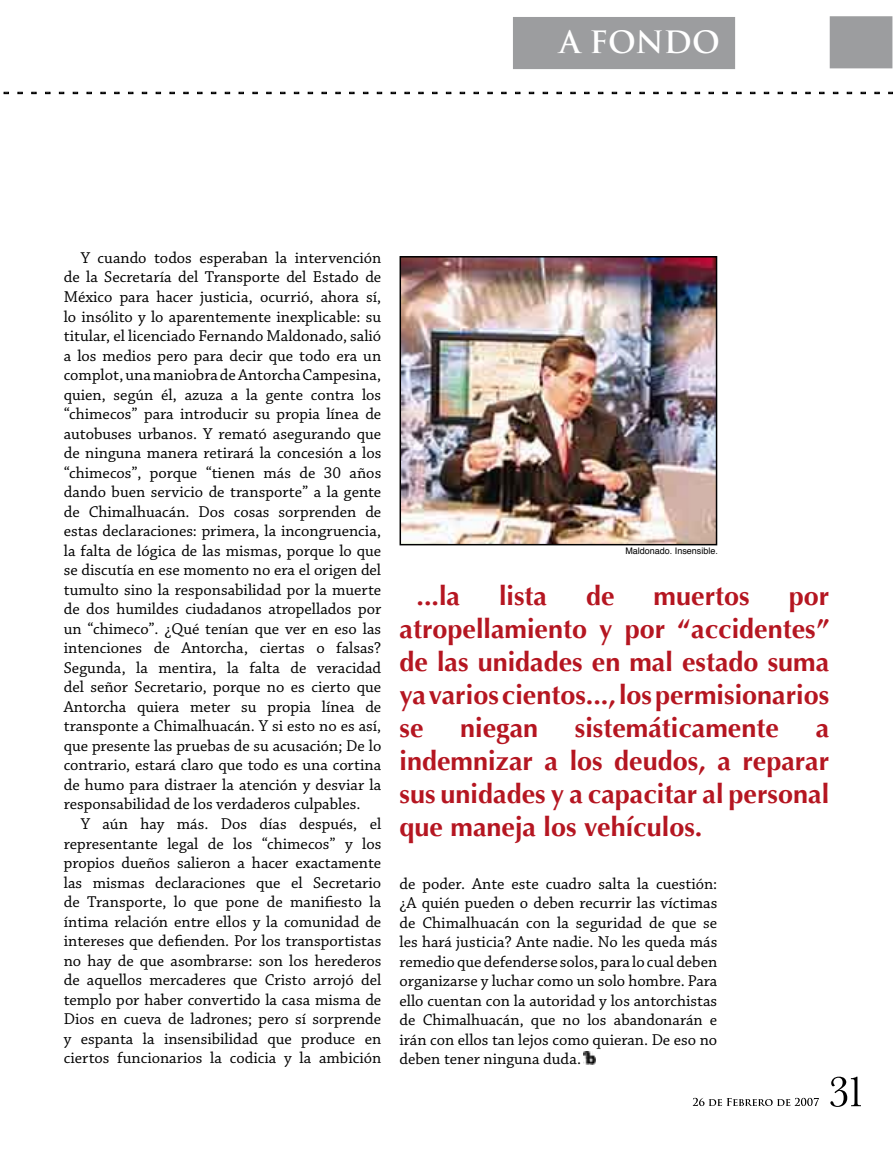
<style>
.page{position:relative;width:893px;height:1149px;background:#fff}
.page>*{position:absolute;margin:0;border:0;box-sizing:border-box;transform-origin:0 0}
.t1{font:700 30px "Trajan Pro";color:#fff}
.t2{font:700 27px/33px "Optima";color:#b51621;text-align:justify}
.t3{font:22.5px "Times";color:#000;scale:.8 1}
.t4{font:16.5px/19.5px "Chaparral Pro";color:#000;text-align:justify}
.t5{font:9px "Helvetica";color:#000}
</style>
<div class="page">
<div style="left:513px;top:17px;width:222px;height:52px;background:#9c9d9f"></div>
<div style="left:830px;top:17px;width:62px;height:51px;background:#9c9d9f"></div>
<svg style="left:830px;top:1076px;width:31px;height:30px"></svg>
<svg style="left:693px;top:1097px;width:126px;height:8px"></svg>
<img style="left:403px;top:259px;width:311px;height:283px">
<div style="left:400px;top:256px;width:317px;height:289px;border:2px solid #000"></div>
<img style="left:583px;top:1051px;width:13px;height:13px">
<h1 class="t1" style="left:559px;top:23px;width:162px">A FONDO</h1>
<h3 class="t3" style="left:4px;top:69px;width:1115px">-----------------------------------------------------------------</h3>
<p class="t4" style="left:64px;top:248px;width:319px;text-indent:17px">Y cuando todos esperaban la intervención de la Secretaría del Transporte del Estado de México para hacer justicia, ocurrió, ahora sí, lo insólito y lo aparentemente inexplicable: su titular, el licenciado Fernando Maldonado, salió a los medios pero para decir que todo era un complot, una maniobra de Antorcha Campesina, quien, según él, azuza a la gente contra los “chimecos” para introducir su propia línea de autobuses urbanos. Y remató asegurando que de ninguna manera retirará la concesión a los “chimecos”, porque “tienen más de 30 años dando buen servicio de transporte” a la gente de Chimalhuacán. Dos cosas sorprenden de estas declaraciones: primera, la incongruencia, la falta de lógica de las mismas, porque lo que se discutía en ese momento no era el origen del tumulto sino la responsabilidad por la muerte de dos humildes ciudadanos atropellados por un “chimeco”. ¿Qué tenían que ver en eso las intenciones de Antorcha, ciertas o falsas?<br>Segunda, la mentira, la falta de veracidad del señor Secretario, porque no es cierto que Antorcha quiera meter su propia línea de transponte a Chimalhuacán. Y si esto no es así, que presente las pruebas de su acusación; De lo contrario, estará claro que todo es una cortina de humo para distraer la atención y desviar la responsabilidad de los verdaderos culpables.</p>
<p class="t4" style="left:64px;top:814px;width:319px;text-indent:17px">Y aún hay más. Dos días después, el representante legal de los “chimecos” y los propios dueños salieron a hacer exactamente las mismas declaraciones que el Secretario de Transporte, lo que pone de manifiesto la íntima relación entre ellos y la comunidad de intereses que defienden. Por los transportistas no hay de que asombrarse: son los herederos de aquellos mercaderes que Cristo arrojó del templo por haber convertido la casa misma de Dios en cueva de ladrones; pero sí sorprende y espanta la insensibilidad que produce en ciertos funcionarios la codicia y la ambición</p>
<p class="t5" style="left:625px;top:543px;width:94px">Maldonado. Insensible.</p>
<h2 class="t2" style="left:417px;top:579px;width:45px">...la</h2>
<h2 class="t2" style="left:499px;top:579px;width:50px">lista</h2>
<h2 class="t2" style="left:586px;top:579px;width:30px">de</h2>
<h2 class="t2" style="left:654px;top:579px;width:98px">muertos</h2>
<h2 class="t2" style="left:400px;top:579px;width:431px;text-indent:389px">por atropellamiento y por “accidentes” de las unidades en mal estado suma ya varios cientos..., los permisionarios se</h2>
<h2 class="t2" style="left:460px;top:711px;width:80px">niegan</h2>
<h2 class="t2" style="left:575px;top:711px;width:205px">sistemáticamente</h2>
<h2 class="t2" style="left:400px;top:711px;width:431px;text-indent:416px">a indemnizar a los deudos, a reparar sus unidades y a capacitar al personal que maneja los vehículos.</h2>
<p class="t4" style="left:400px;top:873px;width:319px">de poder. Ante este cuadro salta la cuestión: ¿A quién pueden o deben recurrir las víctimas de Chimalhuacán con la seguridad de que se les hará justicia? Ante nadie. No les queda más remedio que defenderse solos, para lo cual deben organizarse y luchar como un solo hombre. Para ello cuentan con la autoridad y los antorchistas de Chimalhuacán, que no los abandonarán e irán con ellos tan lejos como quieran. De eso no deben tener ninguna duda.</p>
</div>
